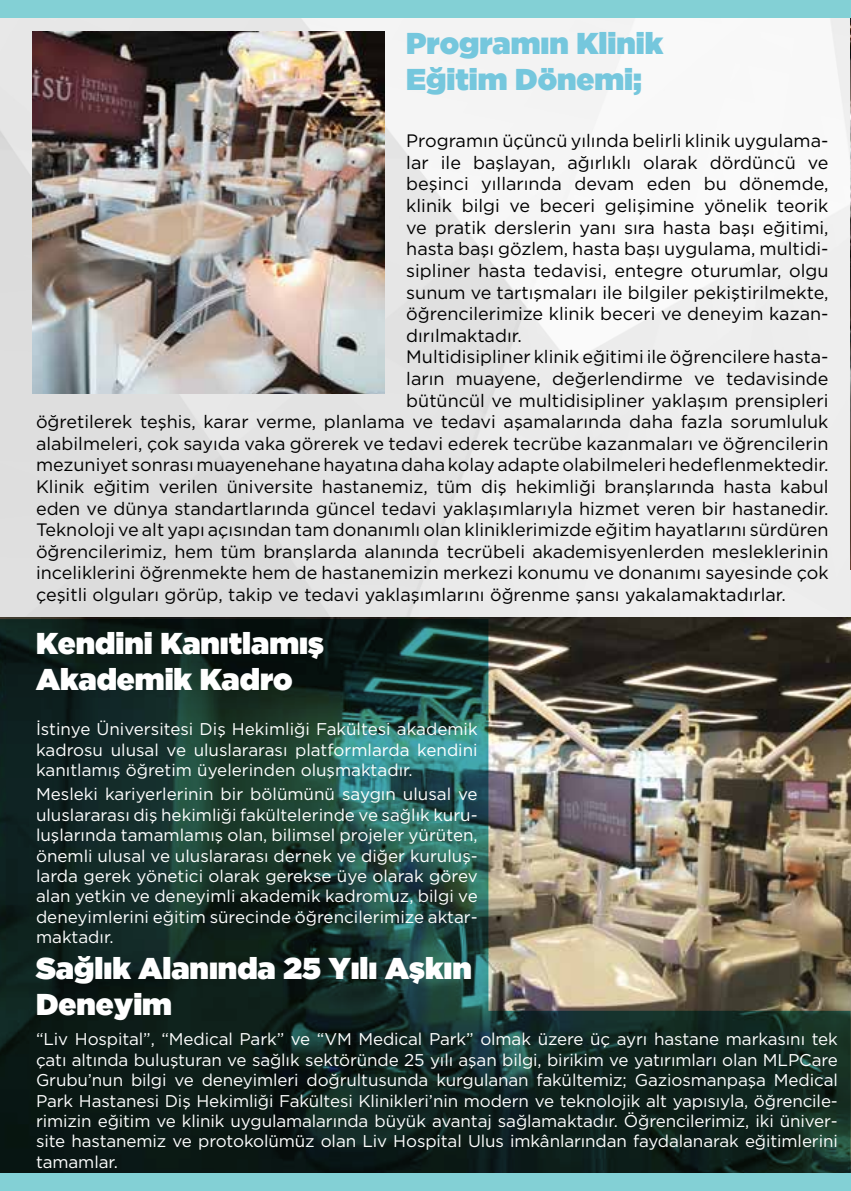
<style>
.page{position:relative;width:851px;height:1191px;background:#fff}
.page>*{position:absolute;margin:0;border:0;box-sizing:border-box;transform-origin:0 0}
.t1{font:900 30px/36px "Gotham";color:#fff}
.t2{font:900 30px/36px "Gotham";color:#75c7dd}
.t3{font:18px "Gotham";color:#000}
.t4{font:17px/20.4px "Gotham";color:#fff;text-align:justify}
</style>
<div class="page">
<img style="left:0;top:17px;width:850px;height:600px">
<img style="left:850px;top:11px;width:1px;height:558px">
<img style="left:0;top:619px;width:850px;height:555px">
<img style="left:32px;top:31px;width:352px;height:362px">
<div style="left:0;top:0;width:850px;height:17px;background:#83d0d5"></div>
<div style="left:0;top:1174px;width:850px;height:17px;background:#83d0d5"></div>
<h1 class="t2" style="left:406px;top:24px;width:258px">Programın Klinik<br>Eğitim Dönemi;</h1>
<p class="t3" style="left:406px;top:129px;width:423px">Programın üçüncü yılında belirli klinik uygulama-</p>
<p class="t3" style="left:406px;top:151px;width:424px">lar ile başlayan, ağırlıklı olarak dördüncü ve</p>
<p class="t3" style="left:406px;top:173px;width:424px">beşinci yıllarında devam eden bu dönemde,</p>
<p class="t3" style="left:406px;top:194px;width:423px">klinik bilgi ve beceri gelişimine yönelik teorik</p>
<p class="t3" style="left:406px;top:216px;width:424px">ve pratik derslerin yanı sıra hasta başı eğitimi,</p>
<p class="t3" style="left:406px;top:237px;width:423px">hasta başı gözlem, hasta başı uygulama, multidi-</p>
<p class="t3" style="left:406px;top:259px;width:424px">sipliner hasta tedavisi, entegre oturumlar, olgu</p>
<p class="t3" style="left:406px;top:281px;width:424px">sunum ve tartışmaları ile bilgiler pekiştirilmekte,</p>
<p class="t3" style="left:406px;top:302px;width:424px">öğrencilerimize klinik beceri ve deneyim kazan-</p>
<p class="t3" style="left:406px;top:324px;width:117px">dırılmaktadır.</p>
<p class="t3" style="left:406px;top:345px;width:424px">Multidisipliner klinik eğitimi ile öğrencilere hasta-</p>
<p class="t3" style="left:406px;top:367px;width:423px">ların muayene, değerlendirme ve tedavisinde</p>
<p class="t3" style="left:406px;top:389px;width:424px">bütüncül ve multidisipliner yaklaşım prensipleri</p>
<p class="t3" style="left:36px;top:410px;width:793px">öğretilerek teşhis, karar verme, planlama ve tedavi aşamalarında daha fazla sorumluluk</p>
<p class="t3" style="left:36px;top:432px;width:794px">alabilmeleri, çok sayıda vaka görerek ve tedavi ederek tecrübe kazanmaları ve öğrencilerin</p>
<p class="t3" style="left:36px;top:453px;width:793px">mezuniyet sonrası muayenehane hayatına daha kolay adapte olabilmeleri hedeflenmektedir.</p>
<p class="t3" style="left:36px;top:475px;width:794px">Klinik eğitim verilen üniversite hastanemiz, tüm diş hekimliği branşlarında hasta kabul</p>
<p class="t3" style="left:36px;top:497px;width:794px">eden ve dünya standartlarında güncel tedavi yaklaşımlarıyla hizmet veren bir hastanedir.</p>
<p class="t3" style="left:36px;top:518px;width:793px">Teknoloji ve alt yapı açısından tam donanımlı olan kliniklerimizde eğitim hayatlarını sürdüren</p>
<p class="t3" style="left:36px;top:540px;width:793px">öğrencilerimiz, hem tüm branşlarda alanında tecrübeli akademisyenlerden mesleklerinin</p>
<p class="t3" style="left:36px;top:561px;width:794px">inceliklerini öğrenmekte hem de hastanemizin merkezi konumu ve donanımı sayesinde çok</p>
<p class="t3" style="left:36px;top:583px;width:751px">çeşitli olguları görüp, takip ve tedavi yaklaşımlarını öğrenme şansı yakalamaktadırlar.</p>
<h1 class="t1" style="left:36px;top:625px;width:289px">Kendini Kanıtlamış<br>Akademik Kadro</h1>
<p class="t4" style="left:36px;top:718px;width:443px">İstinye Üniversitesi Diş Hekimliği Fakültesi akademik kadrosu ulusal ve uluslararası platformlarda kendini kanıtlamış öğretim üyelerinden oluşmaktadır.</p>
<p class="t4" style="left:36px;top:784px;width:443px">Mesleki kariyerlerinin bir bölümünü saygın ulusal ve uluslararası diş hekimliği fakültelerinde ve sağlık kuru&shy;luşlarında tamamlamış olan, bilimsel projeler yürüten, önemli ulusal ve uluslararası dernek ve diğer kuruluş&shy;larda gerek yönetici olarak gerekse üye olarak görev alan yetkin ve deneyimli akademik kadromuz, bilgi ve deneyimlerini eğitim sürecinde öğrencilerimize aktar&shy;maktadır.</p>
<h1 class="t1" style="left:36px;top:950px;width:437px">Sağlık Alanında 25 Yılı Aşkın<br>Deneyim</h1>
<p class="t4" style="left:36px;top:1028px;width:803px">“Liv Hospital”, “Medical Park” ve “VM Medical Park” olmak üzere üç ayrı hastane markasını tek çatı altında buluşturan ve sağlık sektöründe 25 yılı aşan bilgi, birikim ve yatırımları olan MLPCare Grubu’nun bilgi ve deneyimleri doğrultusunda kurgulanan fakültemiz; Gaziosmanpaşa Medical Park Hastanesi Diş Hekimliği Fakültesi Klinikleri’nin modern ve teknolojik alt yapısıyla, öğrencile&shy;rimizin eğitim ve klinik uygulamalarında büyük avantaj sağlamaktadır. Öğrencilerimiz, iki üniver&shy;site hastanemiz ve protokolümüz olan Liv Hospital Ulus imkânlarından faydalanarak eğitimlerini tamamlar.</p>
</div>
